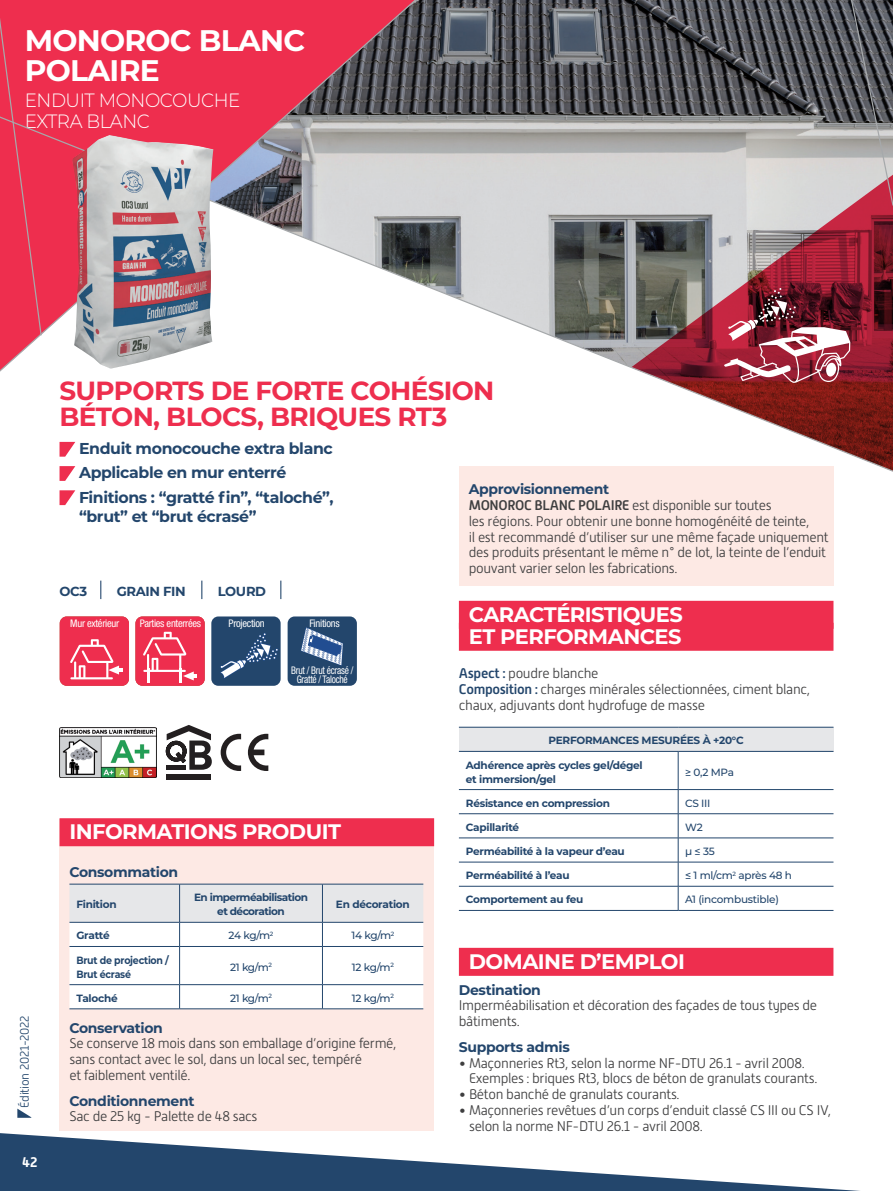
<style>
.page{position:relative;width:893px;height:1191px;background:#fff}
.page>*{position:absolute;margin:0;border:0;box-sizing:border-box;transform-origin:0 0}
.t1{font:700 29.75px/29.8px "Montserrat";letter-spacing:-.025em;color:#fff}
.t2{font:700 26.25px/26.2px "Montserrat";letter-spacing:-.025em;color:#ee2e4e}
.t3{font:700 21px/21.9px "Montserrat";letter-spacing:-.025em;color:#fff}
.t4{font:300 19.25px/21px "Montserrat";letter-spacing:-.025em;color:#fff;scale:.95 1}
.t5{font:700 15.75px/24.2px "Montserrat";letter-spacing:-.025em;color:#23466c}
.t6{font:300 14px/15.8px "Alwyn New";letter-spacing:-.025em;color:#3e3e3f}
.t7{font:700 14px "Montserrat";letter-spacing:-.025em;color:#23466c}
.t8{font:700 14px "Alwyn New";color:#fff}
.t9{font:700 13.12px "Montserrat";letter-spacing:-.025em;color:#23466c}
.t10{font:300 12.25px "Alwyn New";letter-spacing:-.025em;color:#23466c}
.t11{font:700 10.5px/14px "Montserrat";letter-spacing:-.025em;color:#23466c}
.t12{font:500 10.5px "Montserrat";letter-spacing:-.025em;color:#23466c}
.t13{font:condensed 10.5px "Helvetica Neue";letter-spacing:-.025em;color:#fff}
.t14{font:700 10.5px/14px "Montserrat";letter-spacing:-.05em;color:#23466c;text-align:center}
.t15{font:condensed 10.5px/8.8px "Helvetica Neue";letter-spacing:-.025em;color:#fff;text-align:center;scale:.9 1}
.t16{font:700 10.5px/14px "Montserrat";letter-spacing:-.025em;color:#23466c;scale:.9 1}
.s1{font-weight:500}
.s2{font-weight:500;color:#23466c}
</style>
<div class="page">
<svg style="left:60px;top:473px;width:11px;height:8px"></svg>
<svg style="left:60px;top:490px;width:15px;height:15px"></svg>
<svg style="left:0;top:1133px;width:860px;height:58px"></svg>
<svg style="left:17px;top:1108px;width:14px;height:9px"></svg>
<div style="left:459px;top:727px;width:374px;height:24px;background:#e6e7e9"></div>
<hr style="left:459px;top:727px;width:219px;height:1px;background:#23466c">
<hr style="left:678px;top:727px;width:155px;height:1px;background:#23466c">
<hr style="left:459px;top:751px;width:219px;height:1px;background:#23466c">
<hr style="left:678px;top:751px;width:1px;height:38px;background:#23466c">
<hr style="left:678px;top:751px;width:155px;height:1px;background:#23466c">
<hr style="left:459px;top:789px;width:219px;height:1px;background:#23466c">
<hr style="left:678px;top:789px;width:155px;height:1px;background:#23466c">
<hr style="left:459px;top:813px;width:219px;height:1px;background:#23466c">
<hr style="left:678px;top:813px;width:155px;height:1px;background:#23466c">
<hr style="left:459px;top:837px;width:219px;height:1px;background:#23466c">
<hr style="left:678px;top:837px;width:155px;height:1px;background:#23466c">
<hr style="left:459px;top:861px;width:219px;height:1px;background:#23466c">
<hr style="left:678px;top:861px;width:155px;height:1px;background:#23466c">
<hr style="left:459px;top:886px;width:219px;height:1px;background:#23466c">
<hr style="left:459px;top:910px;width:219px;height:1px;background:#23466c">
<svg style="left:678px;top:789px;width:1px;height:121px"></svg>
<hr style="left:678px;top:886px;width:155px;height:1px;background:#23466c">
<hr style="left:678px;top:910px;width:155px;height:1px;background:#23466c">
<div style="left:60px;top:819px;width:374px;height:311px;background:#fde9e4"></div>
<svg style="left:69px;top:885px;width:354px;height:123px;background:#f2f3f4"></svg>
<hr style="left:322px;top:946px;width:101px;height:1px;background:#23466c">
<hr style="left:322px;top:984px;width:101px;height:1px;background:#23466c">
<hr style="left:69px;top:984px;width:111px;height:1px;background:#23466c">
<hr style="left:180px;top:1008px;width:142px;height:1px;background:#23466c">
<hr style="left:322px;top:1008px;width:101px;height:1px;background:#23466c">
<hr style="left:69px;top:1008px;width:111px;height:1px;background:#23466c">
<hr style="left:69px;top:884px;width:111px;height:1px;background:#23466c">
<hr style="left:180px;top:884px;width:142px;height:1px;background:#23466c">
<hr style="left:322px;top:884px;width:101px;height:1px;background:#23466c">
<img style="left:445px;top:0;width:378px;height:106px">
<svg style="left:43px;top:0;width:402px;height:106px;background:#ca354f"></svg>
<svg style="left:0;top:106px;width:893px;height:367px"></svg>
<svg style="left:823px;top:0;width:70px;height:207px;background:#7d767a"></svg>
<img style="left:72px;top:135px;width:141px;height:233px">
<svg style="left:724px;top:288px;width:126px;height:95px"></svg>
<div style="left:459px;top:947px;width:374px;height:28px;background:#ee2e4e"></div>
<img style="left:60px;top:727px;width:96px;height:50px">
<svg style="left:221px;top:734px;width:20px;height:37px"></svg>
<svg style="left:248px;top:734px;width:20px;height:37px"></svg>
<div style="left:167px;top:774px;width:44px;height:5px;background:#231f20"></div>
<svg style="left:166px;top:725px;width:46px;height:44px"></svg>
<div style="left:459px;top:466px;width:374px;height:119px;background:#fde9e4"></div>
<svg style="left:100px;top:580px;width:1px;height:19px"></svg>
<svg style="left:201px;top:580px;width:1px;height:19px"></svg>
<svg style="left:280px;top:580px;width:1px;height:19px"></svg>
<div style="left:0;top:0;width:43px;height:337px;background:#ee2e4e"></div>
<div style="left:211px;top:616px;width:70px;height:70px;background:#23466c;border-radius:7px"></div>
<svg style="left:220px;top:633px;width:58px;height:45px"></svg>
<div style="left:60px;top:616px;width:69px;height:70px;background:#ee2e4e;border-radius:7px"></div>
<svg style="left:70px;top:639px;width:52px;height:40px"></svg>
<div style="left:288px;top:616px;width:69px;height:70px;background:#23466c;border-radius:7px"></div>
<svg style="left:301px;top:627px;width:42px;height:38px"></svg>
<div style="left:135px;top:616px;width:70px;height:70px;background:#ee2e4e;border-radius:7px"></div>
<svg style="left:143px;top:632px;width:54px;height:51px"></svg>
<div style="left:60px;top:818px;width:374px;height:28px;background:#ee2e4e"></div>
<div style="left:459px;top:601px;width:374px;height:28px;background:#ee2e4e"></div>
<div style="left:459px;top:623px;width:374px;height:28px;background:#ee2e4e"></div>
<h1 class="t1" style="left:25px;top:24px;width:282px">MONOROC BLANC<br>POLAIRE</h1>
<h3 class="t4" style="left:25px;top:89px;width:229px">ENDUIT MONOCOUCHE<br>EXTRA BLANC</h3>
<h2 class="t2" style="left:60px;top:376px;width:436px">SUPPORTS DE FORTE COHÉSION<br>BÉTON, BLOCS, BRIQUES RT3</h2>
<p class="t5" style="left:79px;top:436px;width:256px">Enduit monocouche extra blanc<br>Applicable en mur enterré<br>Finitions : “gratté fin”, “taloché”,</p>
<p class="t5" style="left:79px;top:503px;width:179px">“brut” et “brut écrasé”</p>
<p class="t7" style="left:469px;top:479px;width:142px">Approvisionnement</p>
<p class="t6" style="left:469px;top:497px;width:361px"><span class="s1">MONOROC BLANC POLAIRE</span> est disponible sur toutes<br>les régions. Pour obtenir une bonne homogénéité de teinte,<br>il est recommandé d’utiliser sur une même façade uniquement des produits présentant le même n° de lot, la teinte de l’enduit pouvant varier selon les fabrications.</p>
<p class="t9" style="left:60px;top:582px;width:29px">OC3</p>
<p class="t9" style="left:117px;top:582px;width:71px">GRAIN FIN</p>
<p class="t9" style="left:218px;top:582px;width:50px">LOURD</p>
<p class="t13" style="left:70px;top:617px;width:50px">Mur extérieur</p>
<p class="t13" style="left:229px;top:617px;width:38px">Projection</p>
<p class="t13" style="left:309px;top:617px;width:32px">Finitions</p>
<p class="t15" style="left:291px;top:666px;width:71px">Brut / Brut écrasé /<br>Gratté / Taloché</p>
<p class="t13" style="left:140px;top:617px;width:63px">Parties enterrées</p>
<p class="t10" style="left:18px;top:1107px;width:94px;rotate:-90deg">Édition 2021-2022</p>
<p class="t8" style="left:22px;top:1153px;width:17px">42</p>
<h3 class="t3" style="left:69px;top:820px;width:273px">INFORMATIONS PRODUIT</h3>
<p class="t7" style="left:69px;top:862px;width:110px">Consommation</p>
<p class="t11" style="left:76px;top:897px;width:42px">Finition</p>
<p class="t14" style="left:194px;top:890px;width:115px">En imperméabilisation et décoration</p>
<p class="t11" style="left:336px;top:897px;width:75px">En décoration</p>
<p class="t11" style="left:76px;top:928px;width:35px">Gratté</p>
<p class="t12" style="left:229px;top:928px;width:46px">24 kg/m<sup>2</sup></p>
<p class="t12" style="left:351px;top:928px;width:44px">14 kg/m<sup>2</sup></p>
<p class="t16" style="left:76px;top:952px;width:104px">Brut de projection /<br>Brut écrasé</p>
<p class="t12" style="left:230px;top:959px;width:43px">21 kg/m<sup>2</sup></p>
<p class="t12" style="left:352px;top:959px;width:43px">12 kg/m<sup>2</sup></p>
<p class="t11" style="left:76px;top:990px;width:43px">Taloché</p>
<p class="t12" style="left:230px;top:990px;width:43px">21 kg/m<sup>2</sup></p>
<p class="t12" style="left:352px;top:990px;width:43px">12 kg/m<sup>2</sup></p>
<p class="t7" style="left:69px;top:1017px;width:95px">Conservation</p>
<p class="t6" style="left:69px;top:1035px;width:329px">Se conserve 18 mois dans son emballage d’origine fermé, sans contact avec le sol, dans un local sec, tempéré<br>et faiblement ventilé.</p>
<p class="t7" style="left:69px;top:1090px;width:127px">Conditionnement</p>
<p class="t6" style="left:69px;top:1108px;width:190px">Sac de 25 kg - Palette de 48 sacs</p>
<h3 class="t3" style="left:469px;top:602px;width:216px">CARACTÉRISTIQUES<br>ET PERFORMANCES</h3>
<p class="t6" style="left:459px;top:665px;width:353px"><span class="s2">Aspect :</span> poudre blanche<br><span class="s2">Composition :</span> charges minérales sélectionnées, ciment blanc, chaux, adjuvants dont hydrofuge de masse</p>
<p class="t11" style="left:548px;top:733px;width:197px">PERFORMANCES MESURÉES À +20°C</p>
<p class="t11" style="left:466px;top:757px;width:178px">Adhérence après cycles gel/dégel et immersion/gel</p>
<p class="t12" style="left:685px;top:764px;width:50px">≥ 0,2 MPa</p>
<p class="t11" style="left:466px;top:795px;width:146px">Résistance en compression</p>
<p class="t12" style="left:685px;top:795px;width:27px">CS III</p>
<p class="t11" style="left:466px;top:819px;width:55px">Capillarité</p>
<p class="t12" style="left:685px;top:820px;width:19px">W2</p>
<p class="t11" style="left:466px;top:844px;width:160px">Perméabilité à la vapeur d’eau</p>
<p class="t12" style="left:685px;top:844px;width:31px">µ ≤ 35</p>
<p class="t11" style="left:466px;top:868px;width:105px">Perméabilité à l’eau</p>
<p class="t12" style="left:685px;top:868px;width:108px">≤ 1 ml/cm<sup>2</sup> après 48 h</p>
<p class="t11" style="left:466px;top:892px;width:119px">Comportement au feu</p>
<p class="t12" style="left:685px;top:892px;width:95px">A1 (incombustible)</p>
<h3 class="t3" style="left:469px;top:949px;width:218px">DOMAINE D’EMPLOI</h3>
<p class="t7" style="left:459px;top:979px;width:84px">Destination</p>
<p class="t6" style="left:459px;top:997px;width:360px">Imperméabilisation et décoration des façades de tous types de bâtiments.</p>
<p class="t7" style="left:459px;top:1036px;width:112px">Supports admis</p>
<p class="t6" style="left:469px;top:1055px;width:350px;text-indent:-10px">• Maçonneries Rt3, selon la norme NF-DTU 26.1 - avril 2008.<br>Exemples : briques Rt3, blocs de béton de granulats courants.</p>
<p class="t6" style="left:459px;top:1086px;width:222px">• Béton banché de granulats courants.</p>
<p class="t6" style="left:469px;top:1102px;width:364px;text-indent:-10px">• Maçonneries revêtues d’un corps d’enduit classé CS III ou CS IV, selon la norme NF-DTU 26.1 - avril 2008.</p>
</div>
